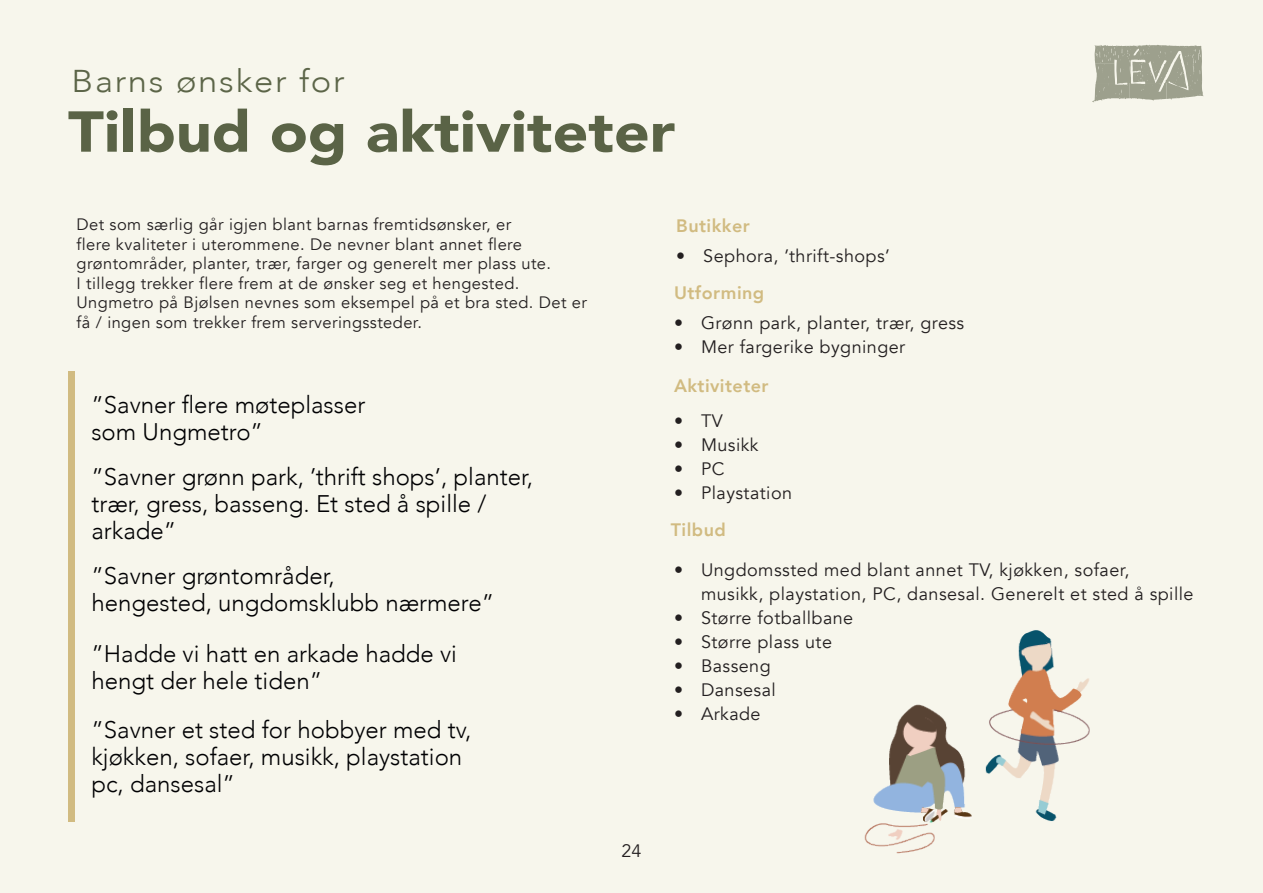
<style>
.page{position:relative;width:1263px;height:893px;background:#f7f6ec}
.page>*{position:absolute;margin:0;border:0;box-sizing:border-box;transform-origin:0 0}
.t1{font:900 57px "Avenir";color:#5a6346;scale:1.1 1}
.t2{font:300 31.5px "Avenir";letter-spacing:.05em;color:#5c6548;scale:1.1 1}
.t3{font:300 24px/27px "Avenir";color:#000002}
.t4{font:18px/24px "Avenir";letter-spacing:.025em;color:#231f20}
.t5{font:800 18px "Avenir";letter-spacing:.025em;color:#d1bb81}
.t6{font:16.5px/19.5px "Avenir";letter-spacing:.025em;color:#231f20}
</style>
<div class="page">
<svg style="left:1092px;top:45px;width:111px;height:57px;background:#aeb09f"></svg>
<div style="left:68px;top:371px;width:7px;height:451px;background:#d1bb81"></div>
<img style="left:864px;top:630px;width:226px;height:224px">
<p class="t2" style="left:71px;top:63px;width:250px">Barns ønsker for</p>
<p class="t1" style="left:68px;top:83px;width:553px">Tilbud og aktiviteter</p>
<p class="t6" style="left:77px;top:215px;width:512px">Det som særlig går igjen blant barnas fremtidsønsker, er<br>flere kvaliteter i uterommene. De nevner blant annet flere grøntområder, planter, trær, farger og generelt mer plass ute.<br>I tillegg trekker flere frem at de ønsker seg et hengested.<br>Ungmetro på Bjølsen nevnes som eksempel på et bra sted. Det er få / ingen som trekker frem serveringssteder.</p>
<p class="t3" style="left:91px;top:391px;width:275px">”Savner flere møteplasser</p>
<p class="t3" style="left:91px;top:418px;width:173px">som Ungmetro”</p>
<p class="t3" style="left:91px;top:464px;width:443px">”Savner grønn park, ’thrift shops’, planter, trær, gress, basseng. Et sted å spille / arkade”</p>
<p class="t3" style="left:91px;top:562px;width:245px">”Savner grøntområder,</p>
<p class="t3" style="left:91px;top:589px;width:404px">hengested, ungdomsklubb nærmere”</p>
<p class="t3" style="left:91px;top:640px;width:367px">”Hadde vi hatt en arkade hadde vi hengt der hele tiden”</p>
<p class="t3" style="left:91px;top:716px;width:381px">”Savner et sted for hobbyer med tv, kjøkken, sofaer, musikk, playstation</p>
<p class="t3" style="left:91px;top:770px;width:145px">pc, dansesal”</p>
<p class="t5" style="left:676px;top:212px;width:75px">Butikker</p>
<p class="t4" style="left:676px;top:244px;width:215px">• Sephora, ’thrift-shops’</p>
<p class="t5" style="left:674px;top:278px;width:92px">Utforming</p>
<p class="t4" style="left:674px;top:311px;width:292px">• Grønn park, planter, trær, gress</p>
<p class="t4" style="left:674px;top:335px;width:233px">• Mer fargerike bygninger</p>
<p class="t5" style="left:674px;top:371px;width:96px">Aktiviteter</p>
<p class="t4" style="left:674px;top:409px;width:50px">• TV</p>
<p class="t4" style="left:674px;top:433px;width:86px">• Musikk</p>
<p class="t4" style="left:674px;top:457px;width:52px">• PC</p>
<p class="t4" style="left:674px;top:481px;width:120px">• Playstation</p>
<p class="t5" style="left:671px;top:515px;width:56px">Tilbud</p>
<p class="t4" style="left:701px;top:558px;width:494px;text-indent:-27px">• Ungdomssted med blant annet TV, kjøkken, sofaer, musikk, playstation, PC, dansesal. Generelt et sted å spille</p>
<p class="t4" style="left:674px;top:606px;width:181px">• Større fotballbane</p>
<p class="t4" style="left:674px;top:630px;width:160px">• Større plass ute</p>
<p class="t4" style="left:674px;top:654px;width:98px">• Basseng</p>
<p class="t4" style="left:674px;top:678px;width:103px">• Dansesal</p>
<p class="t4" style="left:674px;top:702px;width:88px">• Arkade</p>
<p class="t4" style="left:621px;top:839px;width:22px">24</p>
</div>
